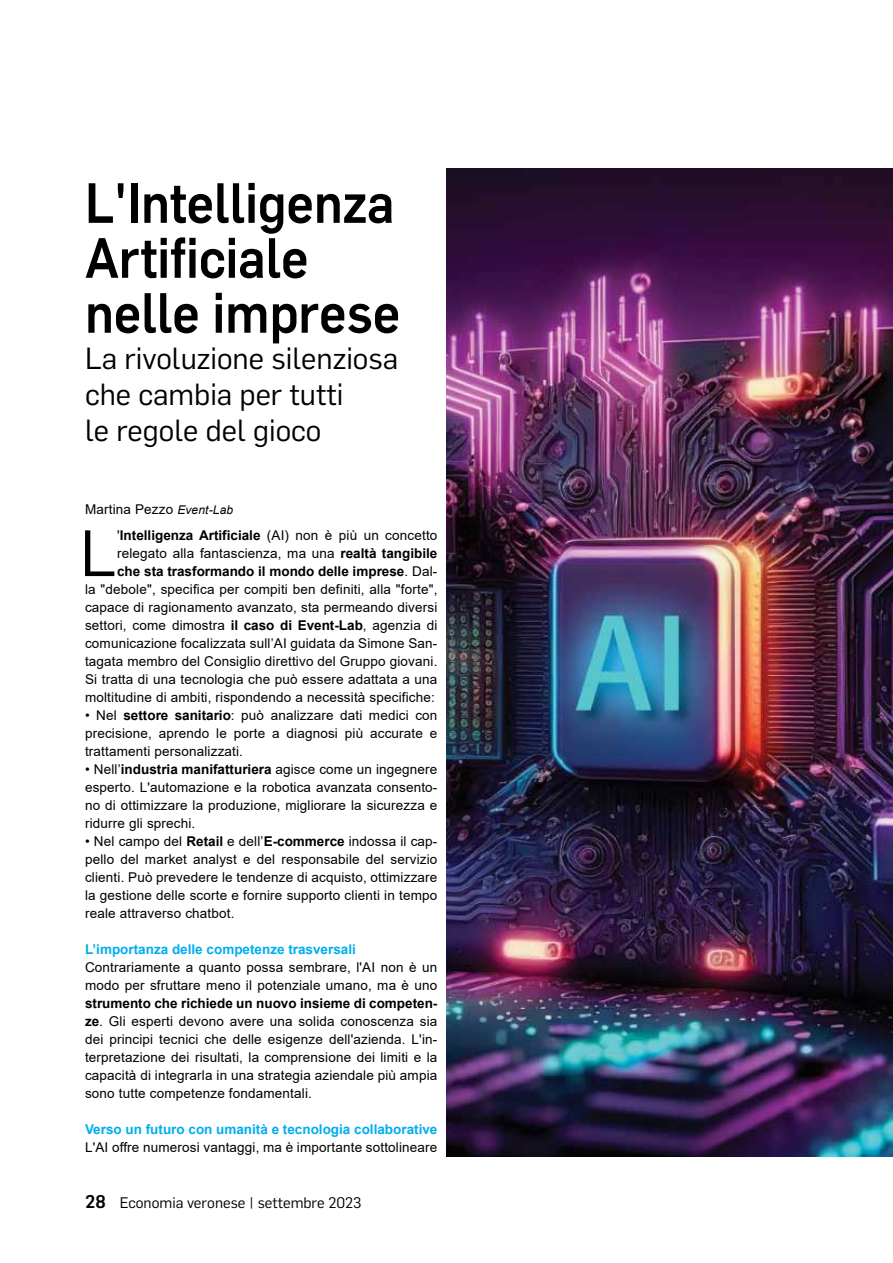
<style>
.page{position:relative;width:893px;height:1263px;background:#fff}
.page>*{position:absolute;margin:0;border:0;box-sizing:border-box;transform-origin:0 0}
.t1{font:64.05px "Flama";color:#000}
.t2{font:500 55.5px/54.9px "Flama";color:#000;scale:.91 1}
.t3{font:30px/36px "Flama";color:#000}
.t4{font:15px "Flama";color:#000}
.t5{font:13.5px/18px "Arial";letter-spacing:.01em;color:#000;text-align:justify}
.t6{font:700 13.5px "Arial";color:#00aeef}
.s1{font-style:italic;font-size:12px}
.s2{font-weight:700}
.s3{font-weight:500;font-size:18px}
</style>
<div class="page">
<img style="left:446px;top:168px;width:447px;height:989px">
<h2 class="t2" style="left:85px;top:171px;width:348px">L'Intelligenza<br>Artificiale nelle imprese</h2>
<h3 class="t3" style="left:85px;top:340px;width:315px">La rivoluzione silenziosa che cambia per tutti<br>le regole del gioco</h3>
<p class="t5" style="left:85px;top:500px;width:150px">Martina Pezzo <span class="s1">Event-Lab</span></p>
<p class="t5" style="left:85px;top:526px;width:354px;text-align:right">'<span class="s2">Intelligenza Artificiale</span> (AI) non è più un concetto relegato alla fantascienza, ma una <span class="s2">realtà tangibile<br>che sta trasformando il mondo delle imprese</span>. Dal-<br>la "debole", specifica per compiti ben definiti, alla "forte", capace di ragionamento avanzato, sta permeando diversi settori, come dimostra <span class="s2">il caso di Event-Lab</span>, agenzia di comunicazione focalizzata sull’AI guidata da Simone San&shy;tagata membro del Consiglio direttivo del Gruppo giovani.<br>Si tratta di una tecnologia che può essere adattata a una moltitudine di ambiti, rispondendo a necessità specifiche:</p>
<p class="t5" style="left:85px;top:706px;width:354px">• Nel <span class="s2">settore sanitario</span>: può analizzare dati medici con precisione, aprendo le porte a diagnosi più accurate e trattamenti personalizzati.</p>
<p class="t5" style="left:85px;top:760px;width:354px">• Nell’<span class="s2">industria manifatturiera</span> agisce come un ingegnere esperto. L'automazione e la robotica avanzata consento&shy;no di ottimizzare la produzione, migliorare la sicurezza e ridurre gli sprechi.</p>
<p class="t5" style="left:85px;top:832px;width:354px">• Nel campo del <span class="s2">Retail</span> e dell’<span class="s2">E-commerce</span> indossa il cap&shy;pello del market analyst e del responsabile del servizio clienti. Può prevedere le tendenze di acquisto, ottimizzare la gestione delle scorte e fornire supporto clienti in tempo reale attraverso chatbot.</p>
<p class="t6" style="left:85px;top:940px;width:272px">L’importanza delle competenze trasversali</p>
<p class="t5" style="left:85px;top:958px;width:354px">Contrariamente a quanto possa sembrare, l'AI non è un modo per sfruttare meno il potenziale umano, ma è uno</p>
<p class="t5" style="left:85px;top:994px;width:354px"><span class="s2">strumento che richiede un nuovo insieme di competen&shy;ze</span>. Gli esperti devono avere una solida conoscenza sia dei principi tecnici che delle esigenze dell'azienda. L'in&shy;terpretazione dei risultati, la comprensione dei limiti e la capacità di integrarla in una strategia aziendale più ampia sono tutte competenze fondamentali.</p>
<p class="t6" style="left:85px;top:1120px;width:354px">Verso un futuro con umanità e tecnologia collaborative</p>
<p class="t5" style="left:85px;top:1138px;width:354px">L'AI offre numerosi vantaggi, ma è importante sottolineare</p>
<h1 class="t1" style="left:80px;top:516px;width:38px">L</h1>
<p class="t4" style="left:85px;top:1193px;width:278px"><span class="s3">28</span> Economia veronese | settembre 2023</p>
</div>
